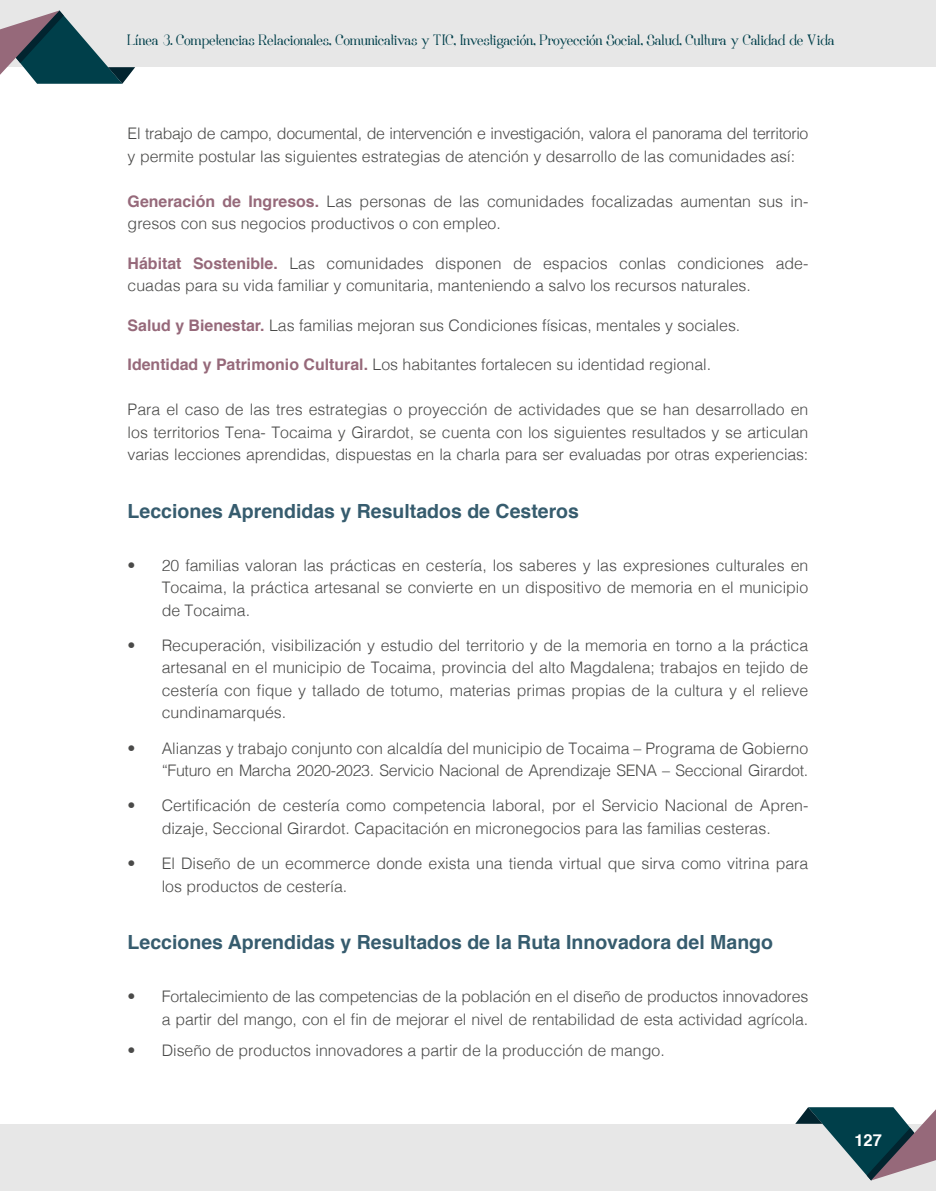
<style>
.page{position:relative;width:936px;height:1191px;background:#fff}
.page>*{position:absolute;margin:0;border:0;box-sizing:border-box;transform-origin:0 0}
.t1{font:700 19.5px "Helvetica";color:#365c6e}
.t2{font:17.25px "Fortunatus";letter-spacing:-.01em;color:#003f4a}
.t3{font:700 16.5px "Helvetica";color:#fff}
.t4{font:300 15.9px/22.5px "Helvetica";color:#4a4a49}
.t5{font:300 15.9px/22.5px "Helvetica";letter-spacing:-.02em;color:#4a4a49}
.s1{font-weight:700;color:#96697a}
</style>
<div class="page">
<div style="left:0;top:1123px;width:935px;height:68px;background:#e7e7e7"></div>
<svg style="left:795px;top:1107px;width:140px;height:73px"></svg>
<div style="left:0;top:0;width:935px;height:67px;background:#e7e7e7"></div>
<svg style="left:0;top:11px;width:135px;height:73px"></svg>
<p class="t2" style="left:128px;top:27px;width:708px">Línea 3. Competencias Relacionales, Comunicativas y TIC, Investigación, Proyección Social, Salud, Cultura y Calidad de Vida</p>
<p class="t5" style="left:128px;top:121px;width:682px">El trabajo de campo, documental, de intervención e investigación, valora el panorama del territorio y permite postular las siguientes estrategias de atención y desarrollo de las comunidades así:</p>
<p class="t4" style="left:128px;top:188px;width:682px"><span class="s1">Generación de Ingresos.</span> Las personas de las comunidades focalizadas aumentan sus in&shy;gresos con sus negocios productivos o con empleo.</p>
<p class="t4" style="left:128px;top:250px;width:682px"><span class="s1">Hábitat Sostenible.</span> Las comunidades disponen de espacios conlas condiciones ade&shy;cuadas para su vida familiar y comunitaria, manteniendo a salvo los recursos naturales.</p>
<p class="t4" style="left:128px;top:312px;width:614px"><span class="s1">Salud y Bienestar.</span> Las familias mejoran sus Condiciones físicas, mentales y sociales.</p>
<p class="t4" style="left:128px;top:352px;width:585px"><span class="s1">Identidad y Patrimonio Cultural.</span> Los habitantes fortalecen su identidad regional.</p>
<p class="t4" style="left:128px;top:397px;width:682px;text-align:justify">Para el caso de las tres estrategias o proyección de actividades que se han desarrollado en los territorios Tena- Tocaima y Girardot, se cuenta con los siguientes resultados y se articulan varias lecciones aprendidas, dispuestas en la charla para ser evaluadas por otras experiencias:</p>
<p class="t1" style="left:128px;top:495px;width:453px">Lecciones Aprendidas y Resultados de Cesteros</p>
<p class="t4" style="left:162px;top:552px;width:648px;text-align:justify;text-indent:-34px">• 20 familias valoran las prácticas en cestería, los saberes y las expresiones culturales en Tocaima, la práctica artesanal se convierte en un dispositivo de memoria en el municipio de Tocaima.</p>
<p class="t4" style="left:162px;top:633px;width:648px;text-align:justify;text-indent:-34px">• Recuperación, visibilización y estudio del territorio y de la memoria en torno a la práctica artesanal en el municipio de Tocaima, provincia del alto Magdalena; trabajos en tejido de cestería con fique y tallado de totumo, materias primas propias de la cultura y el relieve cundinamarqués.</p>
<p class="t4" style="left:128px;top:735px;width:682px;text-align:right">• Alianzas y trabajo conjunto con alcaldía del municipio de Tocaima – Programa de Gobierno “Futuro en Marcha 2020-2023. Servicio Nacional de Aprendizaje SENA – Seccional Girardot.</p>
<p class="t4" style="left:128px;top:793px;width:682px;text-align:center">• Certificación de cestería como competencia laboral, por el Servicio Nacional de Apren&shy;dizaje, Seccional Girardot. Capacitación en micronegocios para las familias cesteras.</p>
<p class="t4" style="left:162px;top:851px;width:648px;text-indent:-34px">• El Diseño de un ecommerce donde exista una tienda virtual que sirva como vitrina para los productos de cestería.</p>
<p class="t1" style="left:128px;top:927px;width:647px">Lecciones Aprendidas y Resultados de la Ruta Innovadora del Mango</p>
<p class="t4" style="left:128px;top:984px;width:682px;text-align:right">• Fortalecimiento de las competencias de la población en el diseño de productos innovadores a partir del mango, con el fin de mejorar el nivel de rentabilidad de esta actividad agrícola.</p>
<p class="t4" style="left:128px;top:1037px;width:538px">• Diseño de productos innovadores a partir de la producción de mango.</p>
<p class="t3" style="left:854px;top:1126px;width:29px">127</p>
</div>
